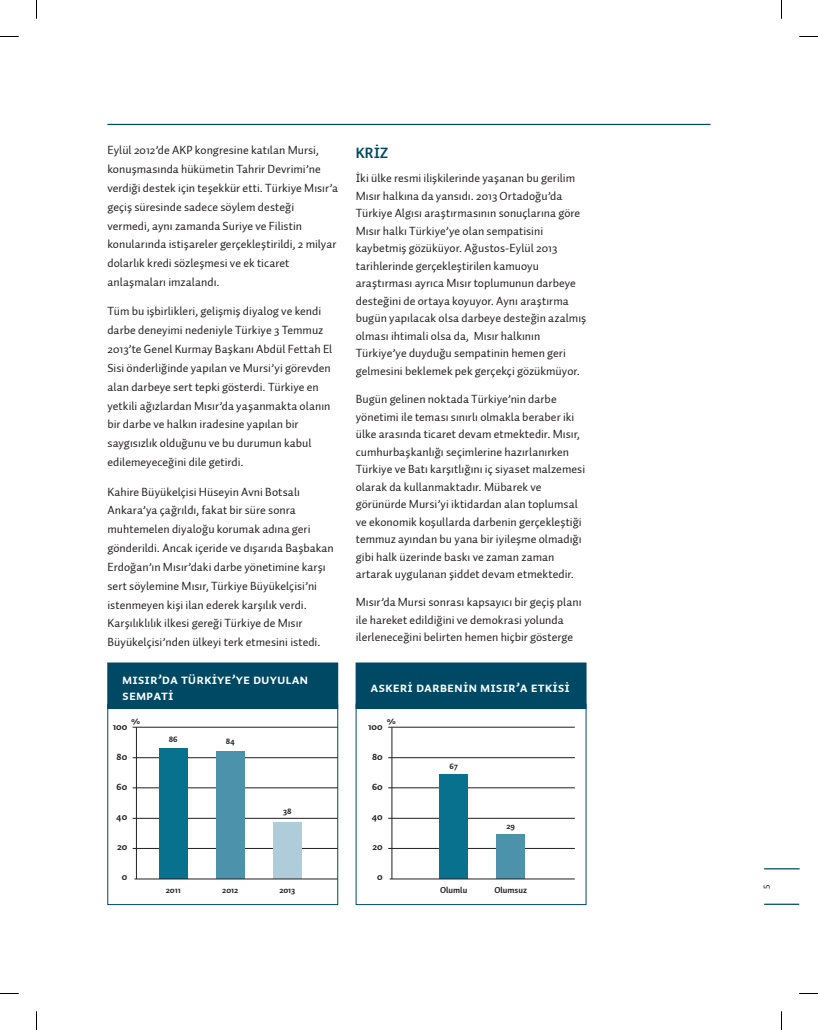
<style>
.page{position:relative;width:818px;height:1030px;background:#fff}
.page>*{position:absolute;margin:0;border:0;box-sizing:border-box;transform-origin:0 0}
.t1{font:15px "Auto 2 TR Bold";color:#004964}
.t2{font:13.75px/16.2px "Auto 2 TR Bold Sm Cp";color:#fff}
.t3{font:11.88px/18.9px "Auto 2 TR Regular";letter-spacing:.005em;color:#231f20}
.t4{font:10px "Auto 2 TR Bold";color:#231f20}
.t5{font:10px "Auto 2 TR Regular";color:#231f20}
.t6{font:8.75px "Auto 2 TR Bold";color:#231f20}
</style>
<div class="page">
<div style="left:108px;top:663px;width:229px;height:45px;background:#004964"></div>
<div style="left:107px;top:662px;width:231px;height:47px;border:1px solid #004964"></div>
<div style="left:356px;top:663px;width:229px;height:45px;background:#004964"></div>
<div style="left:355px;top:662px;width:231px;height:47px;border:1px solid #004964"></div>
<hr style="left:133px;top:727px;width:204px;height:1px;background:#231f20">
<hr style="left:133px;top:757px;width:204px;height:1px;background:#231f20">
<hr style="left:133px;top:787px;width:204px;height:1px;background:#231f20">
<hr style="left:133px;top:818px;width:204px;height:1px;background:#231f20">
<hr style="left:133px;top:848px;width:204px;height:1px;background:#231f20">
<hr style="left:136px;top:727px;width:1px;height:152px;background:#231f20">
<div style="left:159px;top:748px;width:28px;height:131px;background:#08728e"></div>
<div style="left:216px;top:751px;width:28px;height:128px;background:#4b92aa"></div>
<div style="left:273px;top:822px;width:28px;height:57px;background:#aeccda"></div>
<hr style="left:134px;top:878px;width:203px;height:1px;background:#231f20">
<div style="left:107px;top:704px;width:231px;height:201px;border:1px solid #004964"></div>
<hr style="left:388px;top:727px;width:186px;height:1px;background:#231f20">
<hr style="left:388px;top:757px;width:186px;height:1px;background:#231f20">
<hr style="left:388px;top:787px;width:186px;height:1px;background:#231f20">
<hr style="left:388px;top:818px;width:186px;height:1px;background:#231f20">
<hr style="left:388px;top:848px;width:186px;height:1px;background:#231f20">
<hr style="left:391px;top:727px;width:1px;height:152px;background:#231f20">
<div style="left:439px;top:774px;width:28px;height:105px;background:#08728e"></div>
<div style="left:496px;top:834px;width:28px;height:45px;background:#4b92aa"></div>
<hr style="left:389px;top:878px;width:185px;height:1px;background:#231f20">
<div style="left:355px;top:704px;width:231px;height:201px;border:1px solid #004964"></div>
<hr style="left:763px;top:903px;width:35px;height:2px;background:#004964">
<hr style="left:763px;top:868px;width:35px;height:1px;background:#004964">
<hr style="left:107px;top:124px;width:603px;height:1px;background:#004964">
<svg style="left:0;top:36px;width:19px;height:1px"></svg>
<svg style="left:799px;top:36px;width:18px;height:1px"></svg>
<svg style="left:0;top:993px;width:19px;height:1px"></svg>
<svg style="left:799px;top:993px;width:18px;height:1px"></svg>
<svg style="left:36px;top:0;width:1px;height:19px"></svg>
<svg style="left:36px;top:1011px;width:1px;height:19px"></svg>
<p class="t3" style="left:107px;top:141px;width:232px">Eylül 2012’de AKP kongresine katılan Mursi, konuşmasında hükümetin Tahrir Devrimi’ne verdiği destek için teşekkür etti. Türkiye Mısır’a geçiş süresinde sadece söylem desteği vermedi, aynı zamanda Suriye ve Filistin konularında istişareler gerçekleştirildi, 2 milyar dolarlık kredi sözleşmesi ve ek ticaret anlaşmaları imzalandı.</p>
<p class="t3" style="left:107px;top:302px;width:226px">Tüm bu işbirlikleri, gelişmiş diyalog ve kendi darbe deneyimi nedeniyle Türkiye 3 Temmuz 2013’te Genel Kurmay Başkanı Abdül Fettah El Sisi önderliğinde yapılan ve Mursi’yi görevden alan darbeye sert tepki gösterdi. Türkiye en yetkili ağızlardan Mısır’da yaşanmakta olanın bir darbe ve halkın iradesine yapılan bir saygısızlık olduğunu ve bu durumun kabul edilemeyeceğini dile getirdi.</p>
<p class="t3" style="left:107px;top:482px;width:228px">Kahire Büyükelçisi Hüseyin Avni Botsalı Ankara’ya çağrıldı, fakat bir süre sonra muhtemelen diyaloğu korumak adına geri gönderildi. Ancak içeride ve dışarıda Başbakan Erdoğan’ın Mısır’daki darbe yönetimine karşı sert söylemine Mısır, Türkiye Büyükelçisi’ni istenmeyen kişi ilan ederek karşılık verdi.<br>Karşılıklılık ilkesi gereği Türkiye de Mısır Büyükelçisi’nden ülkeyi terk etmesini istedi.</p>
<p class="t1" style="left:355px;top:143px;width:34px">KRIZ</p>
<p class="t3" style="left:355px;top:170px;width:232px;line-height:17.5px">İki ülke resmi ilişkilerinde yaşanan bu gerilim Mısır halkına da yansıdı. 2013 Ortadoğu’da Türkiye Algısı araştırmasının sonuçlarına göre Mısır halkı Türkiye’ye olan sempatisini kaybetmiş gözüküyor. Ağustos-Eylül 2013 tarihlerinde gerçekleştirilen kamuoyu araştırması ayrıca Mısır toplumunun darbeye desteğini de ortaya koyuyor. Aynı araştırma bugün yapılacak olsa darbeye desteğin azalmış olması ihtimali olsa da, Mısır halkının Türkiye’ye duyduğu sempatinin hemen geri gelmesini beklemek pek gerçekçi gözükmüyor.</p>
<p class="t3" style="left:355px;top:390px;width:231px;line-height:17.5px">Bugün gelinen noktada Türkiye’nin darbe yönetimi ile teması sınırlı olmakla beraber iki ülke arasında ticaret devam etmektedir. Mısır, cumhurbaşkanlığı seçimlerine hazırlanırken Türkiye ve Batı karşıtlığını iç siyaset malzemesi olarak da kullanmaktadır. Mübarek ve görünürde Mursi’yi iktidardan alan toplumsal ve ekonomik koşullarda darbenin gerçekleştiği temmuz ayından bu yana bir iyileşme olmadığı gibi halk üzerinde baskı ve zaman zaman artarak uygulanan şiddet devam etmektedir.</p>
<p class="t3" style="left:355px;top:593px;width:227px;line-height:17.5px">Mısır’da Mursi sonrası kapsayıcı bir geçiş planı ile hareket edildiğini ve demokrasi yolunda ilerleneceğini belirten hemen hiçbir gösterge</p>
<p class="t2" style="left:122px;top:671px;width:187px">MISIR’DA TÜRKİYE’YE DUYULAN<br>SEMPATİ</p>
<p class="t2" style="left:370px;top:680px;width:201px">ASKERİ DARBENİN MISIR’A ETKİSİ</p>
<p class="t4" style="left:113px;top:719px;width:16px">100</p>
<p class="t4" style="left:116px;top:749px;width:12px">80</p>
<p class="t4" style="left:117px;top:779px;width:12px">60</p>
<p class="t4" style="left:116px;top:809px;width:12px">40</p>
<p class="t4" style="left:117px;top:839px;width:12px">20</p>
<p class="t4" style="left:122px;top:869px;width:7px">0</p>
<p class="t4" style="left:386px;top:713px;width:11px">%</p>
<p class="t4" style="left:131px;top:713px;width:11px">%</p>
<p class="t4" style="left:368px;top:719px;width:16px">100</p>
<p class="t4" style="left:372px;top:749px;width:12px">80</p>
<p class="t4" style="left:372px;top:779px;width:12px">60</p>
<p class="t4" style="left:371px;top:809px;width:12px">40</p>
<p class="t4" style="left:372px;top:839px;width:12px">20</p>
<p class="t4" style="left:377px;top:869px;width:7px">0</p>
<p class="t6" style="left:169px;top:733px;width:10px">86</p>
<p class="t6" style="left:225px;top:735px;width:11px">84</p>
<p class="t6" style="left:449px;top:760px;width:10px">67</p>
<p class="t6" style="left:283px;top:805px;width:10px">38</p>
<p class="t6" style="left:506px;top:820px;width:10px">29</p>
<p class="t6" style="left:166px;top:884px;width:16px">2011</p>
<p class="t6" style="left:222px;top:884px;width:17px">2012</p>
<p class="t6" style="left:279px;top:884px;width:17px">2013</p>
<p class="t6" style="left:440px;top:884px;width:29px">Olumlu</p>
<p class="t6" style="left:494px;top:884px;width:34px">Olumsuz</p>
<p class="t5" style="left:758px;top:889px;width:6px;rotate:-90deg">5</p>
</div>
